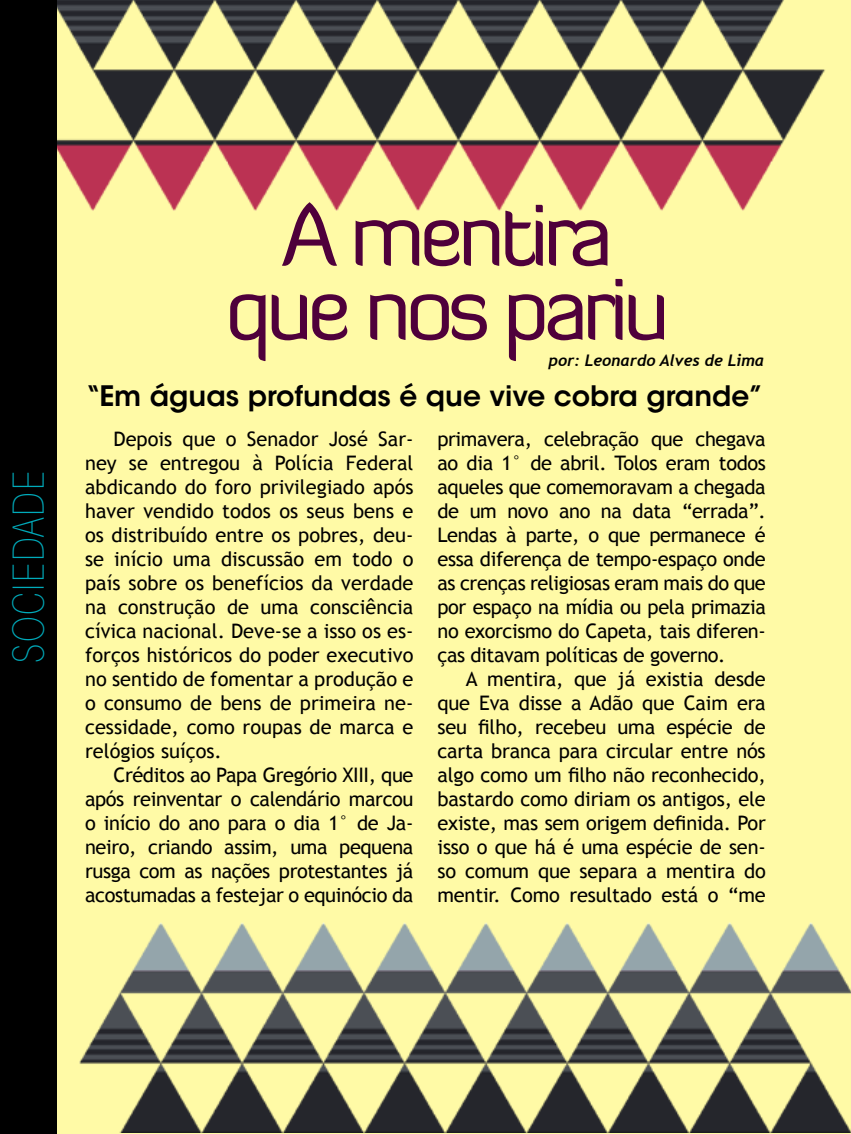
<style>
.page{position:relative;width:851px;height:1134px;background:#fff}
.page>*{position:absolute;margin:0;border:0;box-sizing:border-box;transform-origin:0 0}
.t1{font:88px/74px "Diavlo";letter-spacing:-.07em;color:#4f003b;text-align:center}
.t2{font:200 condensed 42px "ITC Avant Garde Std";letter-spacing:.04em;color:#00abbb}
.t3{font:600 28px "ITC Avant Garde Std";color:#000}
.t4{font:20px/24px "Trebuchet MS";letter-spacing:-.015em;color:#000;text-align:justify}
.t5{font:italic 700 16px "Trebuchet";color:#000}
</style>
<div class="page">
<img style="left:57px;top:0;width:793px;height:1132px">
<div style="left:0;top:0;width:57px;height:1134px;background:#000"></div>
<h2 class="t2" style="left:4px;top:663px;width:193px;rotate:-90deg">sociedade</h2>
<h1 class="t1" style="left:225px;top:196px;width:446px">A mentira que nos pariu</h1>
<p class="t5" style="left:548px;top:351px;width:217px">por: Leonardo Alves de Lima</p>
<h3 class="t3" style="left:85px;top:378px;width:680px">“Em águas profundas é que vive cobra grande”</h3>
<p class="t4" style="left:85px;top:427px;width:330px;text-indent:28px">Depois que o Senador José Sar&shy;ney se entregou à Polícia Federal abdicando do foro privilegiado após haver vendido todos os seus bens e os distribuído entre os pobres, deu&shy;se início uma discussão em todo o país sobre os benefícios da verdade na construção de uma consciência cívica nacional. Deve-se a isso os es&shy;forços históricos do poder executivo no sentido de fomentar a produção e o consumo de bens de primeira ne&shy;cessidade, como roupas de marca e relógios suíços.</p>
<p class="t4" style="left:85px;top:763px;width:330px;text-indent:28px">Créditos ao Papa Gregório XIII, que após reinventar o calendário marcou o início do ano para o dia 1° de Ja&shy;neiro, criando assim, uma pequena rusga com as nações protestantes já acostumadas a festejar o equinócio da</p>
<p class="t4" style="left:437px;top:427px;width:330px">primavera, celebração que chegava ao dia 1° de abril. Tolos eram todos aqueles que comemoravam a chegada de um novo ano na data “errada”.<br>Lendas à parte, o que permanece é essa diferença de tempo-espaço onde as crenças religiosas eram mais do que por espaço na mídia ou pela primazia no exorcismo do Capeta, tais diferen&shy;ças ditavam políticas de governo.</p>
<p class="t4" style="left:437px;top:667px;width:330px;text-indent:28px">A mentira, que já existia desde que Eva disse a Adão que Caim era seu filho, recebeu uma espécie de carta branca para circular entre nós algo como um filho não reconhecido, bastardo como diriam os antigos, ele existe, mas sem origem definida. Por isso o que há é uma espécie de sen&shy;so comum que separa a mentira do mentir. Como resultado está o “me</p>
</div>
